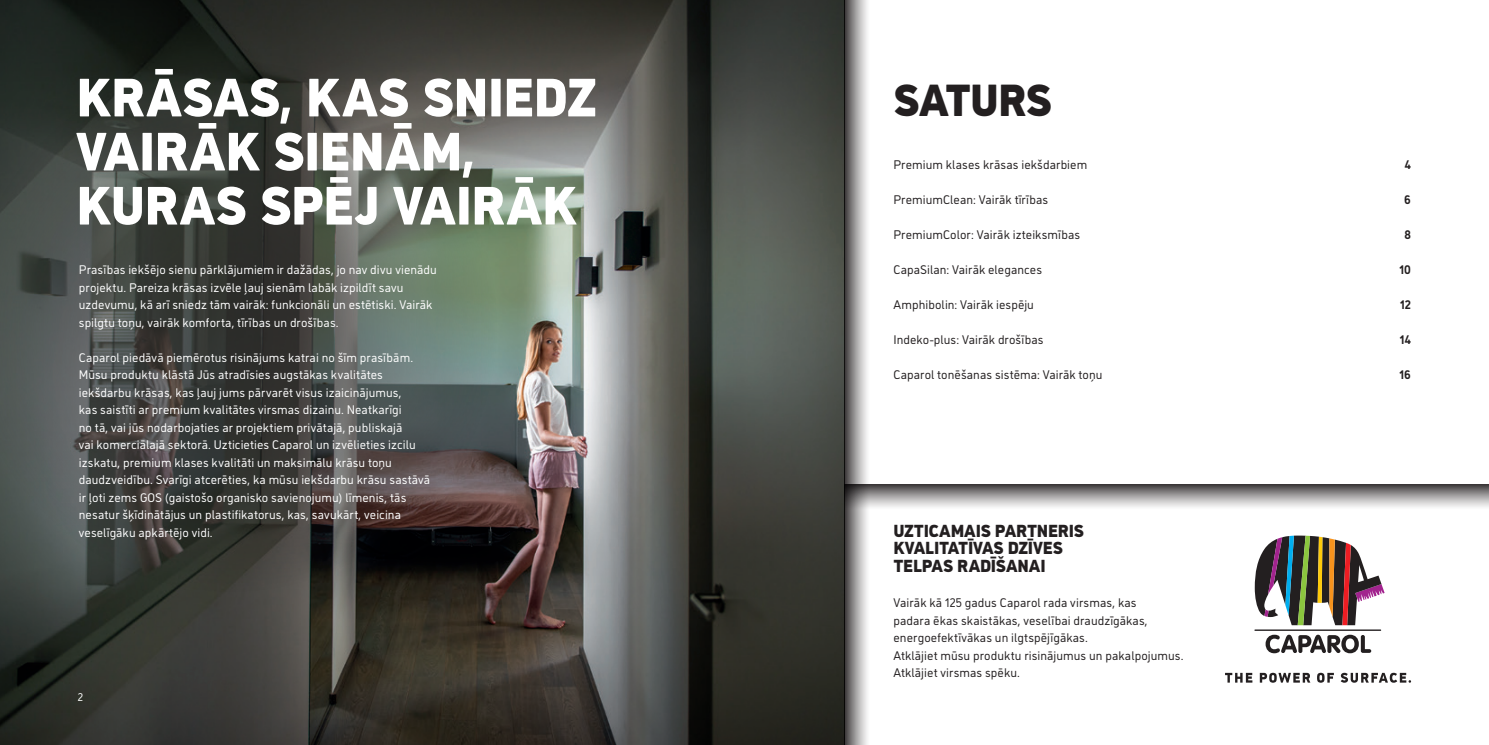
<style>
.page{position:relative;width:1489px;height:745px;background:#fff}
.page>*{position:absolute;margin:0;border:0;box-sizing:border-box;transform-origin:0 0}
.t1{font:900 54px/54px "CAP Elephant";letter-spacing:-.005em;color:#fff}
.t2{font:900 45px "CAP Elephant";letter-spacing:-.02em;color:#231f20}
.t3{font:900 17.5px/17.5px "CAP Elephant";letter-spacing:-.01em;color:#231f20}
.t4{font:12.5px/17.5px "CAP Elephant";letter-spacing:.005em;color:#fff}
.t5{font:12.5px/17.5px "CAP Elephant";letter-spacing:.005em;color:#231f20}
.t6{font:700 12.5px "CAP Elephant";letter-spacing:-.005em;color:#231f20}
.t7{font:11.25px "CAP Elephant";color:#fff}
</style>
<div class="page">
<img style="left:0;top:0;width:844px;height:744px">
<svg style="left:0;top:60px;width:498px;height:532px;background:#464a45"></svg>
<svg style="left:1254px;top:535px;width:130px;height:89px"></svg>
<svg style="left:1265px;top:634px;width:105px;height:18px"></svg>
<hr style="left:1254px;top:629px;width:126px;height:1px;background:#231f20">
<svg style="left:1225px;top:672px;width:27px;height:10px"></svg>
<svg style="left:1259px;top:672px;width:51px;height:10px"></svg>
<svg style="left:1317px;top:672px;width:16px;height:10px"></svg>
<svg style="left:1340px;top:672px;width:70px;height:10px"></svg>
<svg style="left:844px;top:0;width:24px;height:744px;background:#8b8a8a"></svg>
<svg style="left:844px;top:484px;width:644px;height:25px;background:#a19f9f"></svg>
<h1 class="t1" style="left:76px;top:71px;width:522px">KRĀSAS, KAS SNIEDZ<br>VAIRĀK SIENĀM,<br>KURAS SPĒJ VAIRĀK</h1>
<p class="t4" style="left:79px;top:261px;width:359px">Prasības iekšējo sienu pārklājumiem ir dažādas, jo nav divu vienādu projektu. Pareiza krāsas izvēle ļauj sienām labāk izpildīt savu uzdevumu, kā arī sniedz tām vairāk: funkcionāli un estētiski. Vairāk spilgtu toņu, vairāk komforta, tīrības un drošības.</p>
<p class="t4" style="left:79px;top:348px;width:353px">Caparol piedāvā piemērotus risinājums katrai no šīm prasībām.<br>Mūsu produktu klāstā Jūs atradīsies augstākas kvalitātes iekšdarbu krāsas, kas ļauj jums pārvarēt visus izaicinājumus,<br>kas saistīti ar premium kvalitātes virsmas dizainu. Neatkarīgi<br>no tā, vai jūs nodarbojaties ar projektiem privātajā, publiskajā<br>vai komerciālajā sektorā. Uzticieties Caparol un izvēlieties izcilu izskatu, premium klases kvalitāti un maksimālu krāsu toņu daudzveidību. Svarīgi atcerēties, ka mūsu iekšdarbu krāsu sastāvā ir ļoti zems GOS (gaistošo organisko savienojumu) līmenis, tās nesatur šķīdinātājus un plastifikatorus, kas, savukārt, veicina veselīgāku apkārtējo vidi.</p>
<p class="t7" style="left:78px;top:690px;width:7px">2</p>
<h2 class="t2" style="left:893px;top:74px;width:160px">SATURS</h2>
<p class="t5" style="left:893px;top:156px;width:195px">Premium klases krāsas iekšdarbiem</p>
<p class="t5" style="left:893px;top:191px;width:156px">PremiumClean: Vairāk tīrības</p>
<p class="t5" style="left:893px;top:226px;width:188px">PremiumColor: Vairāk izteiksmības</p>
<p class="t5" style="left:893px;top:261px;width:150px">CapaSilan: Vairāk elegances</p>
<p class="t5" style="left:893px;top:296px;width:142px">Amphibolin: Vairāk iespēju</p>
<p class="t5" style="left:893px;top:331px;width:152px">Indeko-plus: Vairāk drošības</p>
<p class="t5" style="left:893px;top:366px;width:210px">Caparol tonēšanas sistēma: Vairāk toņu</p>
<h3 class="t3" style="left:893px;top:521px;width:192px">UZTICAMAIS PARTNERIS<br>KVALITATĪVAS DZĪVES<br>TELPAS RADĪŠANAI</h3>
<p class="t5" style="left:893px;top:593px;width:291px">Vairāk kā 125 gadus Caparol rada virsmas, kas<br>padara ēkas skaistākas, veselībai draudzīgākas, energoefektīvākas un ilgtspējīgākas.<br>Atklājiet mūsu produktu risinājumus un pakalpojumus.<br>Atklājiet virsmas spēku.</p>
<p class="t6" style="left:1404px;top:157px;width:8px">4</p>
<p class="t6" style="left:1403px;top:192px;width:8px">6</p>
<p class="t6" style="left:1404px;top:227px;width:8px">8</p>
<p class="t6" style="left:1398px;top:262px;width:13px">10</p>
<p class="t6" style="left:1399px;top:297px;width:13px">12</p>
<p class="t6" style="left:1399px;top:332px;width:13px">14</p>
<p class="t6" style="left:1398px;top:367px;width:13px">16</p>
</div>
